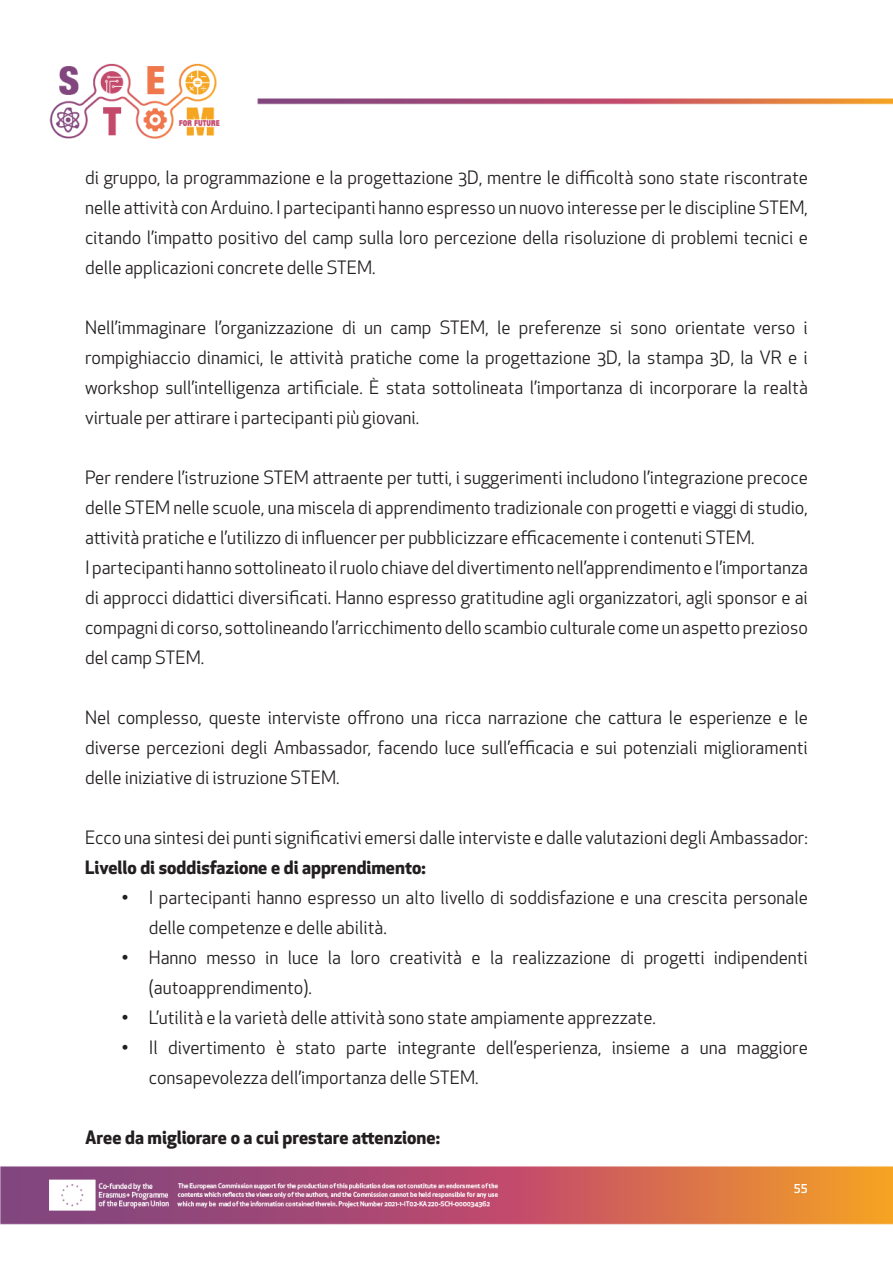
<style>
.page{position:relative;width:893px;height:1263px;background:#fff}
.page>*{position:absolute;margin:0;border:0;box-sizing:border-box;transform-origin:0 0}
.t1{font:18px/30px "Apex New";color:#231f20;text-align:justify}
.t2{font:700 18px "Apex New";color:#231f20}
.t3{font:500 12px "Apex New";color:#fff}
</style>
<div class="page">
<img style="left:0;top:63px;width:893px;height:1162px">
<p class="t1" style="left:85px;top:162px;width:724px">di gruppo, la programmazione e la progettazione 3D, mentre le difficoltà sono state riscontrate nelle attività con Arduino. I partecipanti hanno espresso un nuovo interesse per le discipline STEM, citando l’impatto positivo del camp sulla loro percezione della risoluzione di problemi tecnici e delle applicazioni concrete delle STEM.</p>
<p class="t1" style="left:85px;top:312px;width:724px">Nell’immaginare l’organizzazione di un camp STEM, le preferenze si sono orientate verso i rompighiaccio dinamici, le attività pratiche come la progettazione 3D, la stampa 3D, la VR e i workshop sull’intelligenza artificiale. È stata sottolineata l’importanza di incorporare la realtà virtuale per attirare i partecipanti più giovani.</p>
<p class="t1" style="left:85px;top:462px;width:724px">Per rendere l’istruzione STEM attraente per tutti, i suggerimenti includono l’integrazione precoce delle STEM nelle scuole, una miscela di apprendimento tradizionale con progetti e viaggi di studio, attività pratiche e l’utilizzo di influencer per pubblicizzare efficacemente i contenuti STEM.</p>
<p class="t1" style="left:85px;top:552px;width:724px">I partecipanti hanno sottolineato il ruolo chiave del divertimento nell’apprendimento e l’importanza di approcci didattici diversificati. Hanno espresso gratitudine agli organizzatori, agli sponsor e ai compagni di corso, sottolineando l’arricchimento dello scambio culturale come un aspetto prezioso del camp STEM.</p>
<p class="t1" style="left:85px;top:702px;width:724px">Nel complesso, queste interviste offrono una ricca narrazione che cattura le esperienze e le diverse percezioni degli Ambassador, facendo luce sull’efficacia e sui potenziali miglioramenti delle iniziative di istruzione STEM.</p>
<p class="t1" style="left:85px;top:822px;width:724px">Ecco una sintesi dei punti significativi emersi dalle interviste e dalle valutazioni degli Ambassador:</p>
<p class="t2" style="left:85px;top:854px;width:342px">Livello di soddisfazione e di apprendimento:</p>
<p class="t1" style="left:149px;top:882px;width:661px;text-indent:-27px">• I partecipanti hanno espresso un alto livello di soddisfazione e una crescita personale delle competenze e delle abilità.</p>
<p class="t1" style="left:149px;top:942px;width:661px;text-indent:-27px">• Hanno messo in luce la loro creatività e la realizzazione di progetti indipendenti (autoapprendimento).</p>
<p class="t1" style="left:122px;top:1002px;width:536px">• L’utilità e la varietà delle attività sono state ampiamente apprezzate.</p>
<p class="t1" style="left:149px;top:1032px;width:661px;text-indent:-27px">• Il divertimento è stato parte integrante dell’esperienza, insieme a una maggiore consapevolezza dell’importanza delle STEM.</p>
<p class="t2" style="left:85px;top:1124px;width:356px">Aree da migliorare o a cui prestare attenzione:</p>
<p class="t3" style="left:794px;top:1181px;width:16px">55</p>
</div>
